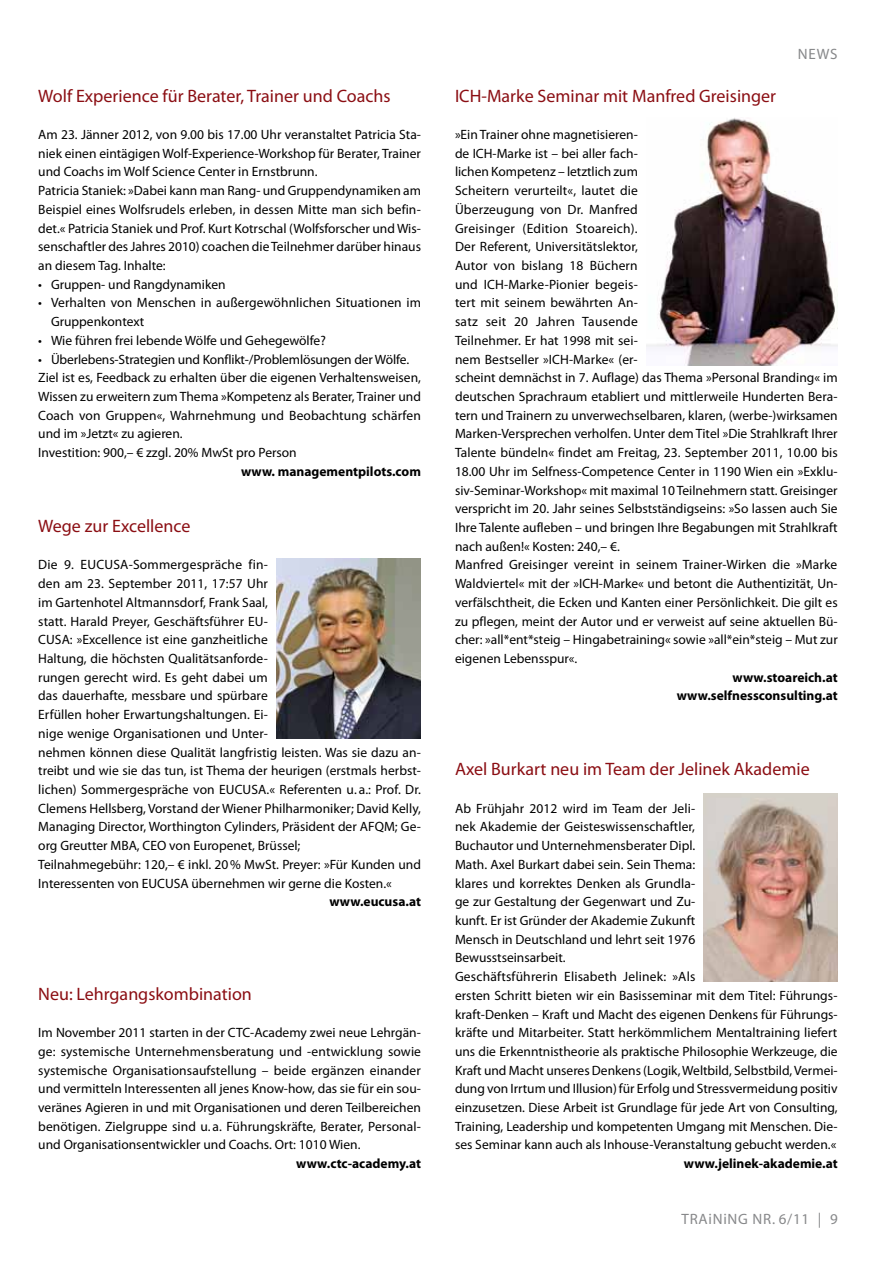
<style>
.page{position:relative;width:893px;height:1263px;background:#fff}
.page>*{position:absolute;margin:0;border:0;box-sizing:border-box;transform-origin:0 0}
.t1{font:18px "Myriad Pro";color:#8b0e13}
.t2{font:15px "Myriad";letter-spacing:.05em;color:#87888a}
.t3{font:13.5px/18.8px "Myriad Pro";color:#000}
.t4{font:700 13.5px/18.8px "Myriad Pro";color:#000;text-align:right}
</style>
<div class="page">
<img style="left:276px;top:559px;width:145px;height:179px">
<img style="left:646px;top:118px;width:192px;height:248px">
<img style="left:704px;top:793px;width:134px;height:188px">
<h1 class="t1" style="left:38px;top:84px;width:354px">Wolf Experience für Berater, Trainer und Coachs</h1>
<p class="t3" style="left:38px;top:125px;width:384px">Am 23. Jänner 2012, von 9.00 bis 17.00 Uhr veranstaltet Patricia Sta&shy;niek einen eintägigen Wolf-Experience-Workshop für Berater, Trainer und Coachs im Wolf Science Center in Ernstbrunn.<br>Patricia Staniek: »Dabei kann man Rang- und Gruppendynamiken am Beispiel eines Wolfsrudels erleben, in dessen Mitte man sich befin&shy;det.« Patricia Staniek und Prof. Kurt Kotrschal (Wolfsforscher und Wis&shy;senschaftler des Jahres 2010) coachen die Teilnehmer darüber hinaus an diesem Tag. Inhalte:</p>
<p class="t3" style="left:38px;top:275px;width:189px">• Gruppen- und Rangdynamiken</p>
<p class="t3" style="left:51px;top:293px;width:371px;text-indent:-13px">• Verhalten von Menschen in außergewöhnlichen Situationen im<br>Gruppenkontext</p>
<p class="t3" style="left:38px;top:331px;width:289px">• Wie führen frei lebende Wölfe und Gehegewölfe?</p>
<p class="t3" style="left:38px;top:349px;width:384px">• Überlebens-Strategien und Konflikt-/Problemlösungen der Wölfe.<br>Ziel ist es, Feedback zu erhalten über die eigenen Verhaltensweisen, Wissen zu erweitern zum Thema »Kompetenz als Berater, Trainer und Coach von Gruppen«, Wahrnehmung und Beobachtung schärfen und im »Jetzt« zu agieren.<br>Investition: 900,– € zzgl. 20% MwSt pro Person</p>
<p class="t4" style="left:241px;top:461px;width:181px">www. managementpilots.com</p>
<h1 class="t1" style="left:38px;top:515px;width:154px">Wege zur Excellence</h1>
<p class="t3" style="left:38px;top:555px;width:384px">Die 9. EUCUSA-Sommergespräche fin-<br>den am 23. September 2011, 17:57 Uhr<br>im Gartenhotel Altmannsdorf, Frank Saal,<br>statt. Harald Preyer, Geschäftsführer EU-<br>CUSA: »Excellence ist eine ganzheitliche<br>Haltung, die höchsten Qualitätsanforde-<br>rungen gerecht wird. Es geht dabei um<br>das dauerhafte, messbare und spürbare<br>Erfüllen hoher Erwartungshaltungen. Ei-<br>nige wenige Organisationen und Unter-<br>nehmen können diese Qualität langfristig leisten. Was sie dazu an&shy;treibt und wie sie das tun, ist Thema der heurigen (erstmals herbst&shy;lichen) Sommergespräche von EUCUSA.« Referenten u. a.: Prof. Dr.<br>Clemens Hellsberg, Vorstand der Wiener Philharmoniker; David Kelly, Managing Director, Worthington Cylinders, Präsident der AFQM; Ge&shy;org Greutter MBA, CEO von Europenet, Brüssel;<br>Teilnahmegebühr: 120,– € inkl. 20% MwSt. Preyer: »Für Kunden und Interessenten von EUCUSA übernehmen wir gerne die Kosten.«</p>
<p class="t4" style="left:329px;top:892px;width:93px">www.eucusa.at</p>
<h1 class="t1" style="left:38px;top:983px;width:215px">Neu: Lehrgangskombination</h1>
<p class="t3" style="left:38px;top:1023px;width:384px;text-align:justify">Im November 2011 starten in der CTC-Academy zwei neue Lehrgän&shy;ge: systemische Unternehmensberatung und -entwicklung sowie systemische Organisationsaufstellung – beide ergänzen einander und vermitteln Interessenten all jenes Know-how, das sie für ein sou&shy;veränes Agieren in und mit Organisationen und deren Teilbereichen benötigen. Zielgruppe sind u. a. Führungskräfte, Berater, Personal&shy;und Organisationsentwickler und Coachs. Ort: 1010 Wien.</p>
<p class="t4" style="left:296px;top:1154px;width:126px">www.ctc-academy.at</p>
<p class="t2" style="left:798px;top:47px;width:41px">NEWS</p>
<h1 class="t1" style="left:455px;top:84px;width:323px">ICH-Marke Seminar mit Manfred Greisinger</h1>
<p class="t3" style="left:455px;top:125px;width:384px">»Ein Trainer ohne magnetisieren-<br>de ICH-Marke ist – bei aller fach-<br>lichen Kompetenz – letztlich zum<br>Scheitern verurteilt«, lautet die<br>Überzeugung von Dr. Manfred<br>Greisinger (Edition Stoareich).<br>Der Referent, Universitätslektor,<br>Autor von bislang 18 Büchern<br>und ICH-Marke-Pionier begeis-<br>tert mit seinem bewährten An-<br>satz seit 20 Jahren Tausende<br>Teilnehmer. Er hat 1998 mit sei-<br>nem Bestseller »ICH-Marke« (er-<br>scheint demnächst in 7. Auflage) das Thema »Personal Branding« im deutschen Sprachraum etabliert und mittlerweile Hunderten Bera&shy;tern und Trainern zu unverwechselbaren, klaren, (werbe-)wirksamen Marken-Versprechen verholfen. Unter dem Titel »Die Strahlkraft Ihrer Talente bündeln« findet am Freitag, 23. September 2011, 10.00 bis 18.00 Uhr im Selfness-Competence Center in 1190 Wien ein »Exklu&shy;siv-Seminar-Workshop« mit maximal 10 Teilnehmern statt. Greisinger verspricht im 20. Jahr seines Selbstständigseins: »So lassen auch Sie Ihre Talente aufleben – und bringen Ihre Begabungen mit Strahlkraft nach außen!« Kosten: 240,– €.<br>Manfred Greisinger vereint in seinem Trainer-Wirken die »Marke Waldviertel« mit der »ICH-Marke« und betont die Authentizität, Un&shy;verfälschtheit, die Ecken und Kanten einer Persönlichkeit. Die gilt es zu pflegen, meint der Autor und er verweist auf seine aktuellen Bü&shy;cher: »all*ent*steig – Hingabetraining« sowie »all*ein*steig – Mut zur eigenen Lebensspur«.</p>
<p class="t4" style="left:677px;top:667px;width:162px">www.stoareich.at www.selfnessconsulting.at</p>
<h1 class="t1" style="left:455px;top:758px;width:356px">Axel Burkart neu im Team der Jelinek Akademie</h1>
<p class="t3" style="left:455px;top:798px;width:384px">Ab Frühjahr 2012 wird im Team der Jeli-<br>nek Akademie der Geisteswissenschaftler,<br>Buchautor und Unternehmensberater Dipl.<br>Math. Axel Burkart dabei sein. Sein Thema:<br>klares und korrektes Denken als Grundla-<br>ge zur Gestaltung der Gegenwart und Zu-<br>kunft. Er ist Gründer der Akademie Zukunft<br>Mensch in Deutschland und lehrt seit 1976<br>Bewusstseinsarbeit.<br>Geschäftsführerin Elisabeth Jelinek: »Als<br>ersten Schritt bieten wir ein Basisseminar mit dem Titel: Führungs&shy;kraft-Denken – Kraft und Macht des eigenen Denkens für Führungs&shy;kräfte und Mitarbeiter. Statt herkömmlichem Mentaltraining liefert uns die Erkenntnistheorie als praktische Philosophie Werkzeuge, die Kraft und Macht unseres Denkens (Logik, Weltbild, Selbstbild, Vermei&shy;dung von Irrtum und Illusion) für Erfolg und Stressvermeidung positiv einzusetzen. Diese Arbeit ist Grundlage für jede Art von Consulting, Training, Leadership und kompetenten Umgang mit Menschen. Die&shy;ses Seminar kann auch als Inhouse-Veranstaltung gebucht werden.«</p>
<p class="t4" style="left:684px;top:1154px;width:155px">www.jelinek-akademie.at</p>
<p class="t2" style="left:681px;top:1212px;width:158px">TRAINING NR. 6/11 | 9</p>
</div>
